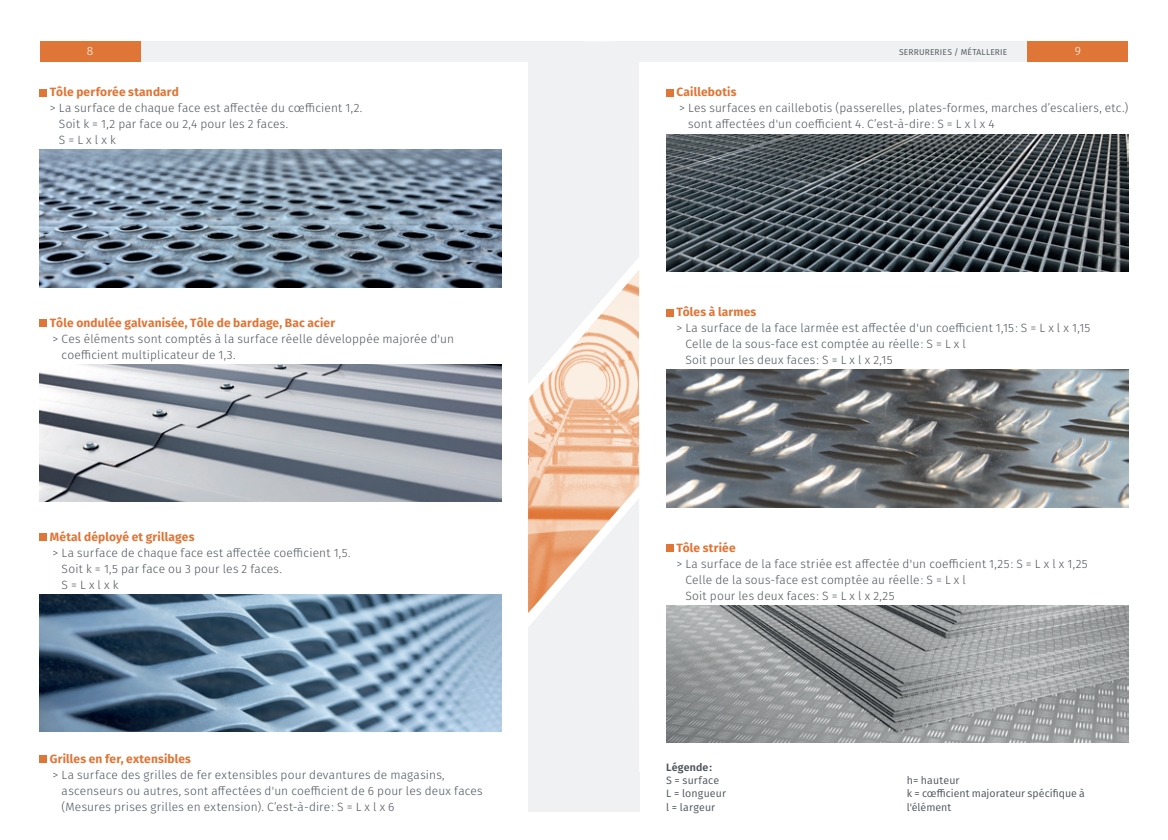
<style>
.page{position:relative;width:1168px;height:840px;background:#fff}
.page>*{position:absolute;margin:0;border:0;box-sizing:border-box;transform-origin:0 0}
.t1{font:300 12px/16px "Fira Sans";letter-spacing:.015em;color:#4d545a}
.t2{font:700 12px "Fira Sans";letter-spacing:.015em;color:#df7536}
.t3{font:300 12px "Fira Sans";color:#fff}
.t4{font:10.6px/13.4px "Fira Sans";letter-spacing:.005em;color:#4d545a}
.t5{font:600 10.6px "Fira Sans";letter-spacing:.015em;color:#4d545a}
.t6{font:8.4px "Fira Sans";letter-spacing:.02em;color:#4d545a}
</style>
<div class="page">
<div style="left:137px;top:41px;width:447px;height:21px;background:#f0f1f2"></div>
<div style="left:609px;top:41px;width:419px;height:21px;background:#f0f1f2"></div>
<div style="left:40px;top:41px;width:100px;height:21px;background:#df7536"></div>
<div style="left:1027px;top:41px;width:101px;height:21px;background:#df7536"></div>
<svg style="left:528px;top:41px;width:111px;height:730px"></svg>
<div style="left:528px;top:771px;width:111px;height:40px;background:#f0f1f2"></div>
<div style="left:40px;top:755px;width:7px;height:7px;background:#df7536"></div>
<img style="left:666px;top:369px;width:462px;height:138px">
<div style="left:666px;top:309px;width:7px;height:7px;background:#df7536"></div>
<div style="left:40px;top:89px;width:7px;height:7px;background:#df7536"></div>
<img style="left:40px;top:150px;width:462px;height:137px">
<div style="left:666px;top:89px;width:7px;height:7px;background:#df7536"></div>
<img style="left:666px;top:134px;width:462px;height:137px">
<div style="left:40px;top:319px;width:7px;height:7px;background:#df7536"></div>
<img style="left:40px;top:364px;width:462px;height:137px">
<div style="left:40px;top:533px;width:7px;height:7px;background:#df7536"></div>
<img style="left:40px;top:594px;width:462px;height:137px">
<img style="left:666px;top:605px;width:462px;height:137px">
<div style="left:666px;top:544px;width:7px;height:7px;background:#df7536"></div>
<p class="t3" style="left:87px;top:42px;width:8px">8</p>
<p class="t6" style="left:899px;top:46px;width:110px">SERRURERIES / MÉTALLERIE</p>
<p class="t3" style="left:1075px;top:42px;width:8px">9</p>
<p class="t2" style="left:50px;top:82px;width:131px">Tôle perforée standard</p>
<p class="t1" style="left:59px;top:100px;width:305px;text-indent:-9px">&gt; La surface de chaque face est affectée du cœfficient 1,2.<br>Soit k = 1,2 par face ou 2,4 pour les 2 faces.<br>S = L x l x k</p>
<p class="t2" style="left:50px;top:312px;width:287px">Tôle ondulée galvanisée, Tôle de bardage, Bac acier</p>
<p class="t1" style="left:62px;top:330px;width:394px;text-indent:-9px">&gt; Ces éléments sont comptés à la surface réelle développée majorée d'un coefficient multiplicateur de 1,3.</p>
<p class="t2" style="left:50px;top:526px;width:146px">Métal déployé et grillages</p>
<p class="t1" style="left:62px;top:544px;width:290px;text-indent:-9px">&gt; La surface de chaque face est affectée coefficient 1,5.<br>Soit k = 1,5 par face ou 3 pour les 2 faces.<br>S = L x l x k</p>
<p class="t2" style="left:50px;top:748px;width:143px">Grilles en fer, extensibles</p>
<p class="t1" style="left:62px;top:766px;width:423px;text-indent:-9px">&gt; La surface des grilles de fer extensibles pour devantures de magasins, ascenseurs ou autres, sont affectées d'un coefficient de 6 pour les deux faces (Mesures prises grilles en extension). C’est-à-dire: S = L x l x 6</p>
<p class="t2" style="left:676px;top:82px;width:62px">Caillebotis</p>
<p class="t1" style="left:688px;top:100px;width:442px;text-indent:-9px">&gt; Les surfaces en caillebotis (passerelles, plates-formes, marches d’escaliers, etc.) sont affectées d'un coefficient 4. C’est-à-dire: S = L x l x 4</p>
<p class="t2" style="left:676px;top:301px;width:81px">Tôles à larmes</p>
<p class="t1" style="left:685px;top:319px;width:406px;text-indent:-9px">&gt; La surface de la face larmée est affectée d'un coefficient 1,15: S = L x l x 1,15<br>Celle de la sous-face est comptée au réelle: S = L x l<br>Soit pour les deux faces: S = L x l x 2,15</p>
<p class="t2" style="left:676px;top:537px;width:61px">Tôle striée</p>
<p class="t1" style="left:685px;top:555px;width:404px;text-indent:-9px">&gt; La surface de la face striée est affectée d'un coefficient 1,25: S = L x l x 1,25<br>Celle de la sous-face est comptée au réelle: S = L x l<br>Soit pour les deux faces: S = L x l x 2,25</p>
<p class="t5" style="left:666px;top:757px;width:47px">Légende:</p>
<p class="t4" style="left:666px;top:772px;width:61px">S = surface<br>L = longueur l = largeur</p>
<p class="t4" style="left:907px;top:772px;width:180px">h= hauteur<br>k = cœfficient majorateur spécifique à l'élément</p>
</div>
